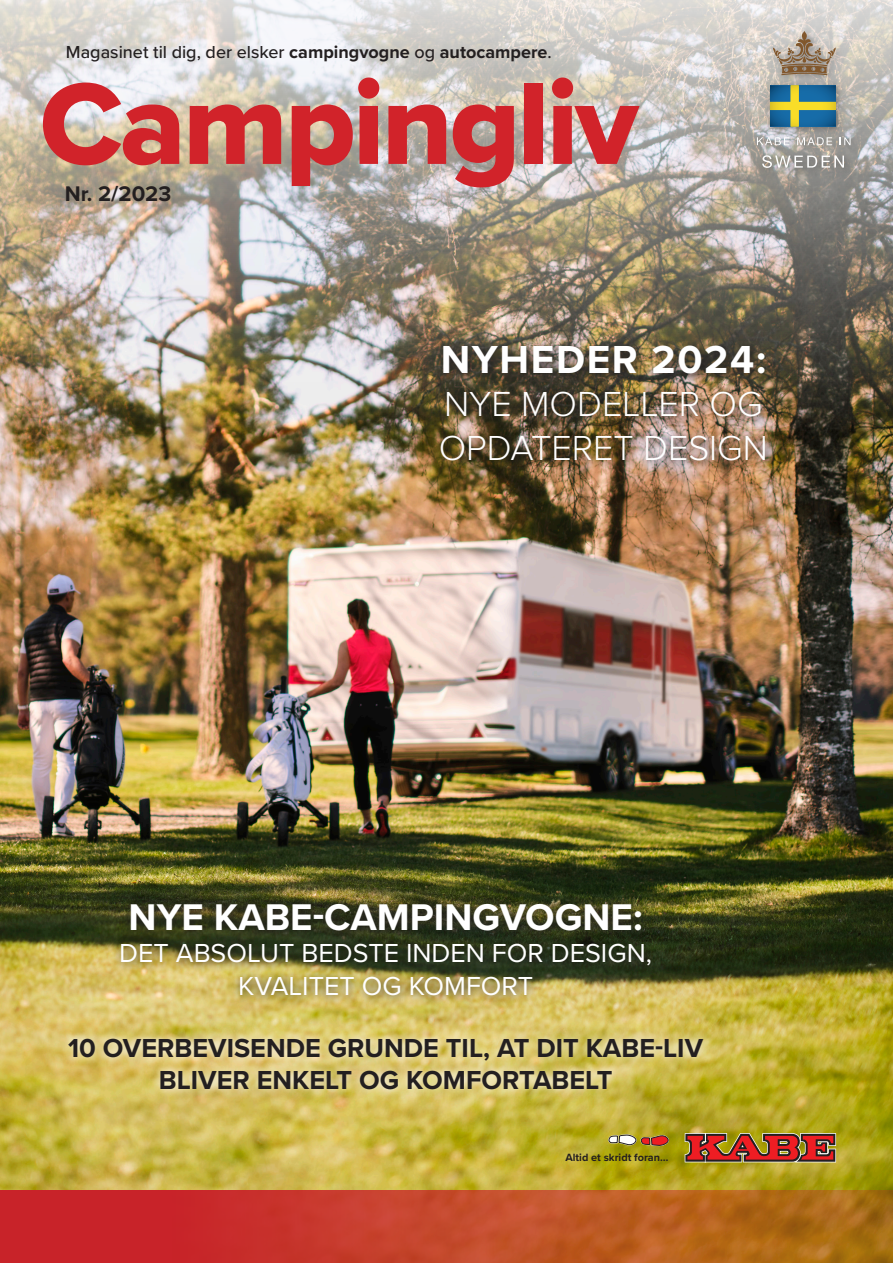
<style>
.page{position:relative;width:893px;height:1263px;background:#fff}
.page>*{position:absolute;margin:0;border:0;box-sizing:border-box;transform-origin:0 0}
.t1{font:120px "Proxima Nova Extrabld";letter-spacing:-.025em;color:#d1232a}
.t2{font:700 40.5px "Proxima Nova";letter-spacing:.04em;color:#fff}
.t3{font:700 38.55px "Proxima Nova";color:#fff}
.t4{font:300 36px/43.2px "Proxima Nova";color:#fff}
.t5{font:700 27px/32.4px "Proxima Nova";color:#231f20;text-align:center}
.t6{font:27px/32.4px "Proxima Nova";color:#fff;text-align:center}
.t7{font:700 21.9px "Proxima Nova";color:#231f20}
.t8{font:500 18px "Proxima Nova";color:#231f20}
.Mellanrubrik{font:700 10.95px "Proxima Nova";color:#231f20}
.s1{font-weight:700}
</style>
<div class="page">
<img style="left:0;top:0;width:893px;height:1191px">
<img style="left:436px;top:340px;width:341px;height:132px">
<div style="left:751px;top:26px;width:109px;height:151px;background:#231f20;opacity:.42"></div>
<svg style="left:757px;top:137px;width:32px;height:8px"></svg>
<svg style="left:797px;top:137px;width:35px;height:8px"></svg>
<svg style="left:840px;top:137px;width:10px;height:8px"></svg>
<svg style="left:762px;top:155px;width:82px;height:13px"></svg>
<svg style="left:770px;top:85px;width:66px;height:42px"></svg>
<svg style="left:773px;top:31px;width:63px;height:44px"></svg>
<svg style="left:112px;top:895px;width:549px;height:111px"></svg>
<svg style="left:60px;top:1029px;width:652px;height:70px"></svg>
<svg style="left:0;top:1191px;width:893px;height:72px"></svg>
<svg style="left:684px;top:1132px;width:153px;height:31px"></svg>
<svg style="left:564px;top:1130px;width:107px;height:36px"></svg>
<p class="t8" style="left:66px;top:38px;width:487px">Magasinet til dig, der elsker <span class="s1">campingvogne</span> og <span class="s1">autocampere</span>.</p>
<p class="t1" style="left:40px;top:34px;width:600px">Campingliv</p>
<p class="t7" style="left:65px;top:177px;width:108px">Nr. 2/2023</p>
<p class="t2" style="left:441px;top:329px;width:327px">NYHEDER 2024:</p>
<p class="t4" style="left:439px;top:381px;width:331px">NYE MODELLER OG<br>OPDATERET DESIGN</p>
<p class="t3" style="left:129px;top:888px;width:516px">NYE KABE-CAMPINGVOGNE:</p>
<p class="t6" style="left:119px;top:936px;width:534px">DET ABSOLUT BEDSTE INDEN FOR DESIGN,<br>KVALITET OG KOMFORT</p>
<p class="t5" style="left:68px;top:1031px;width:636px">10 OVERBEVISENDE GRUNDE TIL, AT DIT KABE-LIV<br>BLIVER ENKELT OG KOMFORTABELT</p>
<p class="Mellanrubrik" style="left:565px;top:1149px;width:105px">Altid et skridt foran…</p>
</div>
